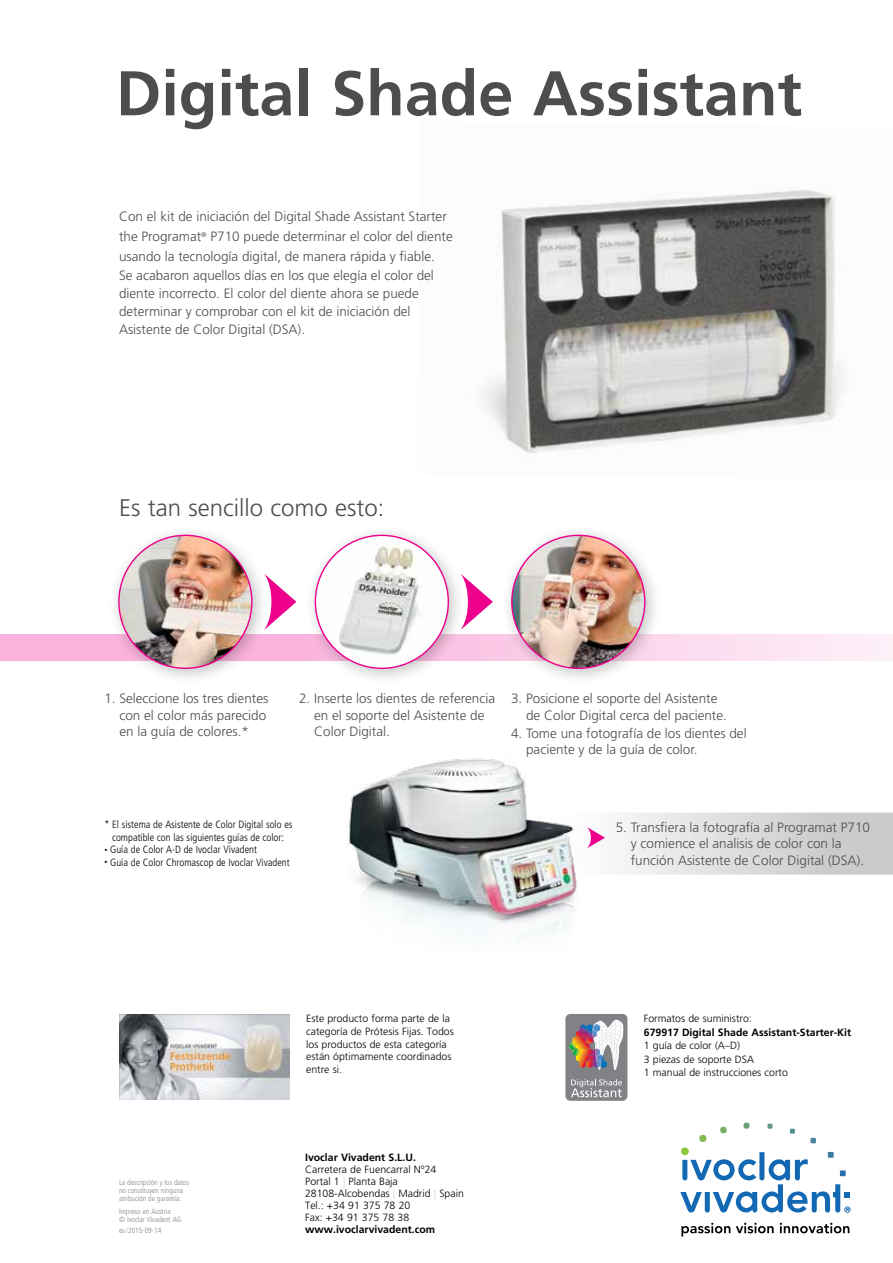
<style>
.page{position:relative;width:893px;height:1263px;background:#fff}
.page>*{position:absolute;margin:0;border:0;box-sizing:border-box;transform-origin:0 0}
.t1{font:700 63px "Frutiger";color:#4d4d4f}
.t2{font:300 24px "Frutiger";color:#4d4d4f}
.t3{font:300 13.5px/16.5px "Frutiger";color:#4d4d4f}
.t4{font:300 10.5px/12px "Frutiger";color:#000}
.t5{font:300 condensed 10.5px/12.6px "Frutiger";color:#000;text-align:center}
.t6{font:700 10.5px "Frutiger";color:#000}
.t7{font:300 condensed 7.5px/8.2px "Frutiger";color:#808285}
.s1{font-size:6px}
.s2{color:#d1d3d4}
</style>
<div class="page">
<img style="left:347px;top:758px;width:230px;height:175px">
<img style="left:482px;top:190px;width:360px;height:263px">
<svg style="left:680px;top:1123px;width:170px;height:89px"></svg>
<svg style="left:681px;top:1223px;width:49px;height:13px"></svg>
<svg style="left:736px;top:1223px;width:38px;height:10px"></svg>
<svg style="left:780px;top:1223px;width:69px;height:10px"></svg>
<img style="left:119px;top:1014px;width:170px;height:85px">
<svg style="left:0;top:634px;width:893px;height:26px;background:#fbd0e9"></svg>
<div style="left:107px;top:524px;width:162px;height:162px;background:#000;opacity:.25"></div>
<img style="left:119px;top:535px;width:133px;height:133px;border-radius:66px">
<div style="left:304px;top:524px;width:162px;height:162px;background:#000;opacity:.25"></div>
<img style="left:315px;top:535px;width:133px;height:133px;border-radius:66px">
<div style="left:500px;top:524px;width:162px;height:162px;background:#000;opacity:.25"></div>
<img style="left:512px;top:535px;width:133px;height:133px;border-radius:66px">
<svg style="left:461px;top:574px;width:32px;height:56px"></svg>
<svg style="left:554px;top:812px;width:339px;height:63px"></svg>
<svg style="left:264px;top:574px;width:32px;height:56px"></svg>
<div style="left:565px;top:1014px;width:62px;height:87px;background:#808285;border-radius:5px"></div>
<svg style="left:569px;top:1019px;width:55px;height:78px"></svg>
<h1 class="t1" style="left:116px;top:56px;width:688px">Digital Shade Assistant</h1>
<p class="t3" style="left:119px;top:207px;width:335px;line-height:19.6px">Con el kit de iniciación del Digital Shade Assistant Starter the Programat<sup>®</sup> P710 puede determinar el color del diente usando la tecnología digital, de manera rápida y fiable.<br>Se acabaron aquellos días en los que elegía el color del</p>
<p class="t3" style="left:119px;top:285px;width:301px;line-height:18px">diente incorrecto. El color del diente ahora se puede determinar y comprobar con el kit de iniciación del<br>Asistente de Color Digital (DSA).</p>
<h2 class="t2" style="left:119px;top:494px;width:267px">Es tan sencillo como esto:</h2>
<p class="t3" style="left:119px;top:690px;width:151px;text-indent:-15px">1. Seleccione los tres dientes con el color más parecido en la guía de colores.*</p>
<p class="t3" style="left:314px;top:690px;width:183px;text-indent:-15px">2. Inserte los dientes de referencia en el soporte del Asistente de<br>Color Digital.</p>
<p class="t3" style="left:526px;top:690px;width:202px;text-indent:-15px">3. Posicione el soporte del Asistente de Color Digital cerca del paciente.</p>
<p class="t3" style="left:526px;top:725px;width:222px;text-indent:-15px">4. Tome una fotografía de los dientes del paciente y de la guía de color.</p>
<p class="t5" style="left:104px;top:818px;width:190px">* El sistema de Asistente de Color Digital solo es compatible con las siguientes guías de color:</p>
<p class="t5" style="left:104px;top:843px;width:154px"><span class="s1">•</span> Guía de Color A-D de Ivoclar Vivadent</p>
<p class="t5" style="left:104px;top:856px;width:187px"><span class="s1">•</span> Guía de Color Chromascop de Ivoclar Vivadent</p>
<p class="t7" style="left:119px;top:1178px;width:72px">La descripción y los datos no constituyen ninguna atribución de garantía.</p>
<p class="t7" style="left:119px;top:1207px;width:64px">Impreso en Austria<br>© Ivoclar Vivadent AG</p>
<p class="t7" style="left:119px;top:1226px;width:44px">es/2015-09-14</p>
<p class="t4" style="left:306px;top:1012px;width:149px;line-height:12.6px">Este producto forma parte de la categoría de Prótesis Fijas. Todos los productos de esta categoría están óptimamente coordinados entre si.</p>
<p class="t6" style="left:305px;top:1151px;width:112px">Ivoclar Vivadent S.L.U.</p>
<p class="t4" style="left:305px;top:1163px;width:160px">Carretera de Fuencarral Nº24<br>Portal 1 <span class="s2">|</span> Planta Baja<br>28108-Alcobendas <span class="s2">|</span> Madrid <span class="s2">|</span> Spain<br>Tel.: +34 91 375 78 20<br>Fax: +34 91 375 78 38</p>
<p class="t6" style="left:305px;top:1223px;width:132px">www.ivoclarvivadent.com</p>
<p class="t3" style="left:631px;top:819px;width:241px;text-indent:-15px">5. Transfiera la fotografía al Programat P710 y comience el analisis de color con la función Asistente de Color Digital (DSA).</p>
<p class="t4" style="left:644px;top:1013px;width:109px">Formatos de suministro:</p>
<p class="t6" style="left:644px;top:1026px;width:209px">679917 Digital Shade Assistant-Starter-Kit</p>
<p class="t4" style="left:644px;top:1039px;width:146px;line-height:13.5px">1 guía de color (A–D)<br>3 piezas de soporte DSA<br>1 manual de instrucciones corto</p>
</div>
